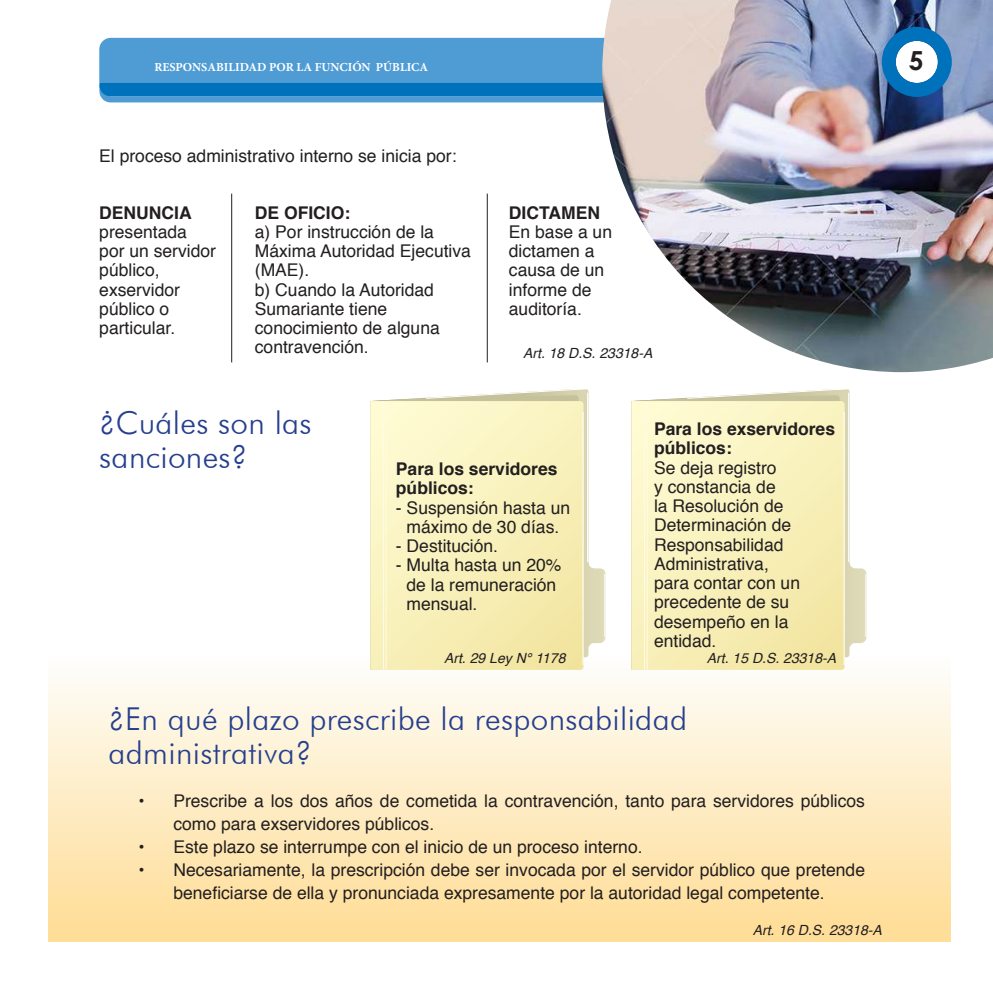
<style>
.page{position:relative;width:993px;height:993px;background:#fff}
.page>*{position:absolute;margin:0;border:0;box-sizing:border-box;transform-origin:0 0}
.t1{font:300 31.5px/33.2px "Futura BT";letter-spacing:.01em;color:#253f8e}
.t2{font:700 26.25px "Century Gothic";color:#231f20}
.t3{font:17.5px/19.2px "Helvetica";color:#231f20}
.t4{font:700 17.5px/19.2px "Helvetica";color:#231f20}
.t5{font:italic 14px "Helvetica";color:#231f20}
.t6{font:700 12.25px "Minion Pro";color:#fff}
</style>
<div class="page">
<div style="left:101px;top:97px;width:501px;height:5px;background:#4f9bd4"></div>
<div style="left:48px;top:636px;width:902px;height:304px;background:linear-gradient(to bottom,#feffff,#ffdc94)"></div>
<svg style="left:631px;top:401px;width:213px;height:268px;background:#faf4c4"></svg>
<svg style="left:686px;top:389px;width:180px;height:276px;background:#f6efbd"></svg>
<hr style="left:644px;top:401px;width:1px;height:268px;background:#fffce1">
<hr style="left:646px;top:401px;width:1px;height:268px;background:#fffce1">
<img style="left:602px;top:0;width:390px;height:372px">
<svg style="left:370px;top:401px;width:213px;height:268px;background:#faf4c4"></svg>
<svg style="left:425px;top:389px;width:180px;height:276px;background:#f6efbd"></svg>
<hr style="left:383px;top:401px;width:1px;height:268px;background:#fffce1">
<hr style="left:385px;top:401px;width:1px;height:268px;background:#fffce1">
<hr style="left:231px;top:193px;width:1px;height:169px;background:#231f20">
<hr style="left:486px;top:193px;width:1px;height:169px;background:#231f20">
<svg style="left:99px;top:26px;width:852px;height:71px;background:#7da9cf"></svg>
<p class="t6" style="left:154px;top:58px;width:275px">RESPONSABILIDAD POR LA FUNCIÓN PÚBLICA</p>
<h2 class="t2" style="left:908px;top:44px;width:16px">5</h2>
<p class="t3" style="left:99px;top:146px;width:358px">El proceso administrativo interno se inicia por:</p>
<p class="t4" style="left:99px;top:203px;width:94px">DENUNCIA</p>
<p class="t3" style="left:99px;top:222px;width:118px">presentada por un servidor público, exservidor público o particular.</p>
<p class="t4" style="left:255px;top:203px;width:97px">DE OFICIO:</p>
<p class="t3" style="left:255px;top:222px;width:217px">a) Por instrucción de la<br>Máxima Autoridad Ejecutiva (MAE).<br>b) Cuando la Autoridad<br>Sumariante tiene conocimiento de alguna contravención.</p>
<p class="t4" style="left:508px;top:203px;width:93px">DICTAMEN</p>
<p class="t3" style="left:508px;top:222px;width:105px">En base a un dictamen a causa de un informe de auditoría.</p>
<p class="t5" style="left:523px;top:342px;width:131px">Art. 18 D.S. 23318-A</p>
<h1 class="t1" style="left:99px;top:406px;width:214px">¿Cuáles son las sanciones?</h1>
<p class="t4" style="left:396px;top:459px;width:163px">Para los servidores públicos:</p>
<p class="t3" style="left:396px;top:498px;width:176px;text-align:center">- Suspensión hasta un máximo de 30 días.</p>
<p class="t3" style="left:396px;top:536px;width:104px">- Destitución.</p>
<p class="t3" style="left:406px;top:556px;width:156px;text-indent:-10px">- Multa hasta un 20% de la remuneración mensual.</p>
<p class="t5" style="left:444px;top:647px;width:123px">Art. 29 Ley N° 1178</p>
<p class="t4" style="left:653px;top:419px;width:182px">Para los exservidores públicos:</p>
<p class="t3" style="left:653px;top:458px;width:147px">Se deja registro<br>y constancia de<br>la Resolución de<br>Determinación de<br>Responsabilidad<br>Administrativa, para contar con un precedente de su desempeño en la entidad.</p>
<p class="t5" style="left:706px;top:647px;width:131px">Art. 15 D.S. 23318-A</p>
<h1 class="t1" style="left:108px;top:702px;width:580px">¿En qué plazo prescribe la responsabilidad administrativa?</h1>
<p class="t3" style="left:173px;top:790px;width:693px;line-height:22.8px;text-indent:-35px">• Prescribe a los dos años de cometida la contravención, tanto para servidores públicos como para exservidores públicos.</p>
<p class="t3" style="left:138px;top:837px;width:505px">• Este plazo se interrumpe con el inicio de un proceso interno.</p>
<p class="t3" style="left:138px;top:858px;width:728px;line-height:22.8px;text-align:center">• Necesariamente, la prescripción debe ser invocada por el servidor público que pretende beneficiarse de ella y pronunciada expresamente por la autoridad legal competente.</p>
<p class="t5" style="left:752px;top:919px;width:131px">Art. 16 D.S. 23318-A</p>
</div>
